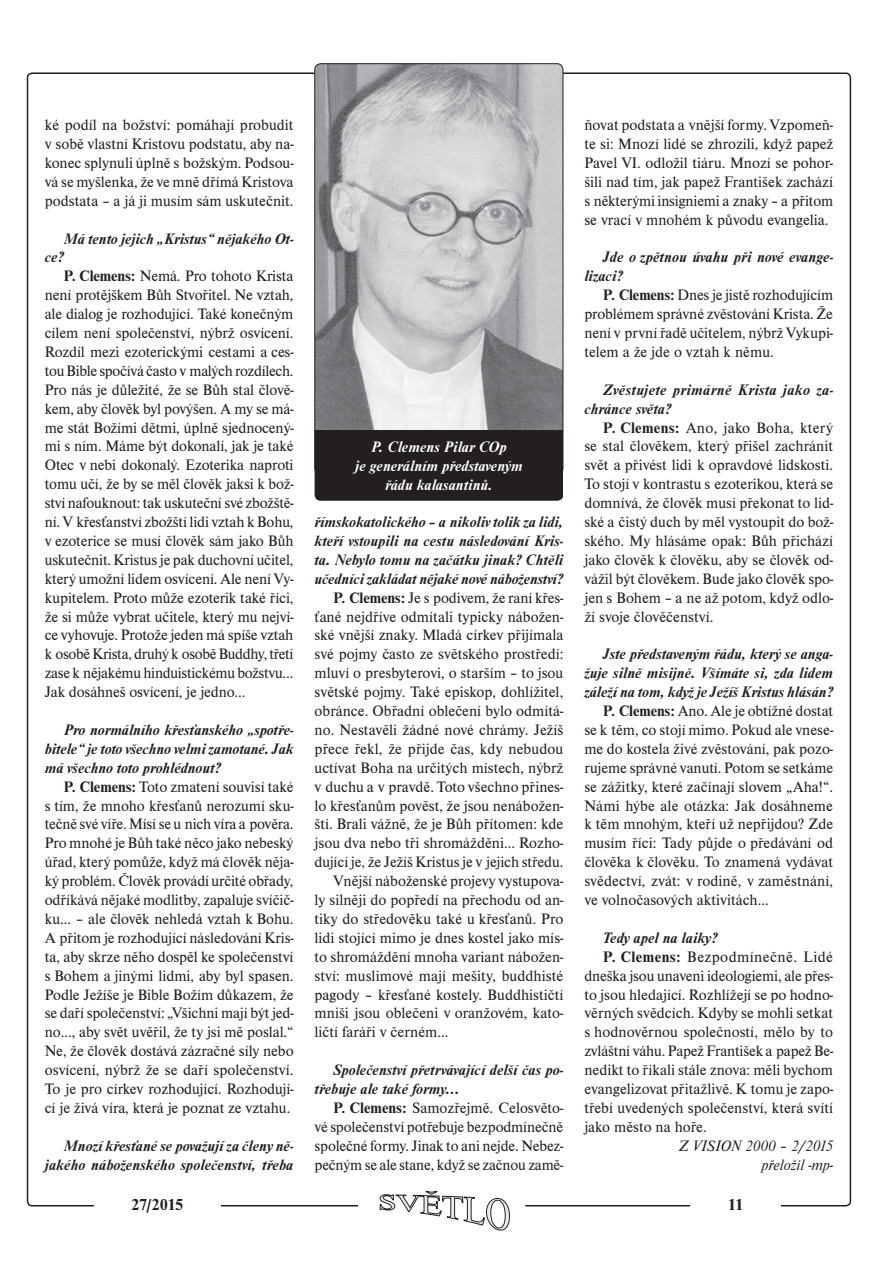
<style>
.page{position:relative;width:893px;height:1263px;background:#fff}
.page>*{position:absolute;margin:0;border:0;box-sizing:border-box;transform-origin:0 0}
.t1{font:700 16.5px "Nimbus Rom DEE";letter-spacing:-.025em;color:#231f20}
.t2{font:15.75px/18.9px "Nimbus Rom DEE";color:#231f20;text-align:justify}
.t3{font:italic 700 15.75px/18.9px "Nimbus Rom DEE";color:#231f20}
.t4{font:italic 700 15.75px/18.9px "Nimbus Rom DEE";color:#fff;text-align:center}
.t5{font:italic 700 15.75px/18.9px "Nimbus Rom DEE";letter-spacing:.02em;color:#231f20}
.t6{font:italic 15.75px/18.9px "Nimbus Rom DEE";color:#231f20;text-align:right}
.t7{font:15.75px "Nimbus Rom DEE";letter-spacing:.025em;color:#231f20}
.s1{font-weight:700}
</style>
<div class="page">
<svg style="left:379px;top:1191px;width:131px;height:40px"></svg>
<img style="left:315px;top:64px;width:248px;height:366px">
<div style="left:314px;top:430px;width:249px;height:71px;background:#231f20"></div>
<p class="t2" style="left:45px;top:117px;width:250px">ké podíl na božství: pomáhají probudit v sobě vlastní Kristovu podstatu, aby na&shy;konec splynuli úplně s božským. Podsou&shy;vá se myšlenka, že ve mně dřímá Kristova podstata – a já ji musím sám uskutečnit.</p>
<p class="t3" style="left:45px;top:230px;width:250px;text-indent:19px">Má tento jejich „Kristus“ nějakého Ot&shy;ce?</p>
<p class="t2" style="left:45px;top:268px;width:250px;text-indent:19px"><span class="s1">P. Clemens:</span> Nemá. Pro tohoto Krista není protějškem Bůh Stvořitel. Ne vztah, ale dialog je rozhodující. Také konečným cílem není společenství, nýbrž osvícení.<br>Rozdíl mezi ezoterickými cestami a ces&shy;tou Bible spočívá často v malých rozdílech.<br>Pro nás je důležité, že se Bůh stal člově&shy;kem, aby člověk byl povýšen. A my se má&shy;me stát Božími dětmi, úplně sjednocený&shy;mi s ním. Máme být dokonalí, jak je také Otec v nebi dokonalý. Ezoterika naproti tomu učí, že by se měl člověk jaksi k bož&shy;ství nafouknout: tak uskuteční své zbožště&shy;ní. V křesťanství zbožští lidi vztah k Bohu, v ezoterice se musí člověk sám jako Bůh uskutečnit. Kristus je pak duchovní učitel, který umožní lidem osvícení. Ale není Vy&shy;kupitelem. Proto může ezoterik také říci, že si může vybrat učitele, který mu nejví&shy;ce vyhovuje. Protože jeden má spíše vztah k osobě Krista, druhý k osobě Buddhy, třetí zase k nějakému hinduistickému božstvu… Jak dosáhneš osvícení, je jedno…</p>
<p class="t3" style="left:45px;top:722px;width:250px;text-align:justify;text-indent:19px">Pro normálního křesťanského „spotře&shy;bitele“ je toto všechno velmi zamotané. Jak má všechno toto prohlédnout?</p>
<p class="t2" style="left:45px;top:778px;width:250px;text-indent:19px"><span class="s1">P. Clemens:</span> Toto zmatení souvisí také s tím, že mnoho křesťanů nerozumí sku&shy;tečně své víře. Mísí se u nich víra a pověra.<br>Pro mnohé je Bůh také něco jako nebeský úřad, který pomůže, když má člověk něja&shy;ký problém. Člověk provádí určité obřady, odříkává nějaké modlitby, zapaluje svíčič&shy;ku… – ale člověk nehledá vztah k Bohu.<br>A přitom je rozhodující následování Kris&shy;ta, aby skrze něho dospěl ke společenství s Bohem a jinými lidmi, aby byl spasen.<br>Podle Ježíše je Bible Božím důkazem, že se daří společenství: „Všichni mají být jed&shy;no…, aby svět uvěřil, že ty jsi mě poslal.“ Ne, že člověk dostává zázračné síly nebo osvícení, nýbrž že se daří společenství.<br>To je pro církev rozhodující. Rozhodují&shy;cí je živá víra, která je poznat ze vztahu.</p>
<p class="t3" style="left:45px;top:1137px;width:250px;text-align:right">Mnozí křesťané se považují za členy ně&shy;jakého náboženského společenství, třeba</p>
<p class="t4" style="left:355px;top:439px;width:169px">P. Clemens Pilar COp<br>je generálním představeným řádu kalasantinů.</p>
<p class="t3" style="left:314px;top:514px;width:250px">římskokatolického – a nikoliv tolik za lidi,</p>
<p class="t3" style="left:314px;top:533px;width:250px">kteří vstoupili na cestu následování Kris-</p>
<p class="t3" style="left:314px;top:551px;width:250px">ta. Nebylo tomu na začátku jinak? Chtěli</p>
<p class="t3" style="left:314px;top:570px;width:250px">učedníci zakládat nějaké nové náboženství?</p>
<p class="t2" style="left:333px;top:589px;width:231px"><span class="s1">P. Clemens:</span> Je s podivem, že raní křes-</p>
<p class="t2" style="left:314px;top:608px;width:250px">ťané nejdříve odmítali typicky nábožen-</p>
<p class="t2" style="left:314px;top:627px;width:250px">ské vnější znaky. Mladá církev přijímala</p>
<p class="t2" style="left:314px;top:646px;width:250px">své pojmy často ze světského prostředí:</p>
<p class="t2" style="left:314px;top:665px;width:250px">mluví o presbyterovi, o starším – to jsou</p>
<p class="t2" style="left:314px;top:684px;width:250px">světské pojmy. Také episkop, dohlížitel,</p>
<p class="t2" style="left:314px;top:703px;width:250px">obránce. Obřadní oblečení bylo odmítá-</p>
<p class="t2" style="left:314px;top:722px;width:250px">no. Nestavěli žádné nové chrámy. Ježíš</p>
<p class="t2" style="left:314px;top:740px;width:250px">přece řekl, že přijde čas, kdy nebudou</p>
<p class="t2" style="left:314px;top:759px;width:250px">uctívat Boha na určitých místech, nýbrž</p>
<p class="t2" style="left:314px;top:778px;width:250px">v duchu a v pravdě. Toto všechno přines-</p>
<p class="t2" style="left:314px;top:797px;width:250px">lo křesťanům pověst, že jsou nenábožen-</p>
<p class="t2" style="left:314px;top:816px;width:250px">ští. Brali vážně, že je Bůh přítomen: kde</p>
<p class="t2" style="left:314px;top:835px;width:250px">jsou dva nebo tři shromážděni... Rozho-</p>
<p class="t2" style="left:314px;top:854px;width:250px">dující je, že Ježíš Kristus je v jejich středu.</p>
<p class="t2" style="left:333px;top:873px;width:231px">Vnější náboženské projevy vystupova-</p>
<p class="t2" style="left:314px;top:892px;width:250px">ly silněji do popředí na přechodu od an-</p>
<p class="t2" style="left:314px;top:911px;width:250px">tiky do středověku také u křesťanů. Pro</p>
<p class="t2" style="left:314px;top:929px;width:250px">lidi stojící mimo je dnes kostel jako mís-</p>
<p class="t2" style="left:314px;top:948px;width:250px">to shromáždění mnoha variant nábožen-</p>
<p class="t2" style="left:314px;top:967px;width:250px">ství: muslimové mají mešity, buddhisté</p>
<p class="t2" style="left:314px;top:986px;width:250px">pagody – křesťané kostely. Buddhističtí</p>
<p class="t2" style="left:314px;top:1005px;width:250px">mniši jsou oblečeni v oranžovém, kato-</p>
<p class="t2" style="left:314px;top:1024px;width:135px">ličtí faráři v černém…</p>
<p class="t3" style="left:314px;top:1062px;width:250px;text-indent:19px">Společenství přetrvávající delší čas po&shy;třebuje ale také formy...</p>
<p class="t2" style="left:314px;top:1100px;width:250px;text-indent:19px"><span class="s1">P. Clemens:</span> Samozřejmě. Celosvěto&shy;vé společenství potřebuje bezpodmínečně společné formy. Jinak to ani nejde. Nebez&shy;pečným se ale stane, když se začnou zamě-</p>
<p class="t2" style="left:584px;top:117px;width:250px">ňovat podstata a vnější formy. Vzpomeň&shy;te si: Mnozí lidé se zhrozili, když papež Pavel VI. odložil tiáru. Mnozí se pohor&shy;šili nad tím, jak papež František zachází s některými insigniemi a znaky – a přitom se vrací v mnohém k původu evangelia.</p>
<p class="t3" style="left:584px;top:249px;width:250px;text-indent:19px">Jde o zpětnou úvahu při nové evange&shy;lizaci?</p>
<p class="t2" style="left:584px;top:287px;width:250px;text-indent:19px"><span class="s1">P. Clemens:</span> Dnes je jistě rozhodujícím problémem správné zvěstování Krista. Že není v první řadě učitelem, nýbrž Vykupi&shy;telem a že jde o vztah k němu.</p>
<p class="t5" style="left:584px;top:381px;width:250px;text-indent:19px">Zvěstujete primárně Krista jako za&shy;chránce světa?</p>
<p class="t2" style="left:584px;top:419px;width:250px;text-indent:19px"><span class="s1">P. Clemens:</span> Ano, jako Boha, který se stal člověkem, který přišel zachránit svět a přivést lidi k opravdové lidskosti.<br>To stojí v kontrastu s ezoterikou, která se domnívá, že člověk musí překonat to lid&shy;ské a čistý duch by měl vystoupit do bož&shy;ského. My hlásáme opak: Bůh přichází jako člověk k člověku, aby se člověk od&shy;vážil být člověkem. Bude jako člověk spo&shy;jen s Bohem – a ne až potom, když odlo&shy;ží svoje člověčenství.</p>
<p class="t3" style="left:603px;top:646px;width:231px">Jste představeným řádu, který se anga-</p>
<p class="t3" style="left:584px;top:665px;width:250px">žuje silně misijně. Všímáte si, zda lidem</p>
<p class="t3" style="left:584px;top:684px;width:250px">záleží na tom, když je Ježíš Kristus hlásán?</p>
<p class="t2" style="left:603px;top:703px;width:231px"><span class="s1">P. Clemens:</span> Ano. Ale je obtížné dostat</p>
<p class="t2" style="left:584px;top:722px;width:250px">se k těm, co stojí mimo. Pokud ale vnese-</p>
<p class="t2" style="left:584px;top:740px;width:250px">me do kostela živé zvěstování, pak pozo-</p>
<p class="t2" style="left:584px;top:759px;width:250px">rujeme správné vanutí. Potom se setkáme</p>
<p class="t2" style="left:584px;top:778px;width:250px">se zážitky, které začínají slovem „Aha!“.</p>
<p class="t2" style="left:584px;top:797px;width:250px">Námi hýbe ale otázka: Jak dosáhneme</p>
<p class="t2" style="left:584px;top:816px;width:250px">k těm mnohým, kteří už nepřijdou? Zde</p>
<p class="t2" style="left:584px;top:835px;width:250px">musím říci: Tady půjde o předávání od</p>
<p class="t2" style="left:584px;top:854px;width:250px">člověka k člověku. To znamená vydávat</p>
<p class="t2" style="left:584px;top:873px;width:250px">svědectví, zvát: v rodině, v zaměstnání,</p>
<p class="t2" style="left:584px;top:892px;width:186px">ve volnočasových aktivitách…</p>
<p class="t3" style="left:603px;top:929px;width:116px">Tedy apel na laiky?</p>
<p class="t7" style="left:603px;top:950px;width:231px"><span class="s1">P. Clemens:</span> Bezpodmínečně. Lidé</p>
<p class="t2" style="left:584px;top:967px;width:250px">dneš ka jsou unaveni ideologiemi, ale přes-</p>
<p class="t2" style="left:584px;top:986px;width:250px">to jsou hledající. Rozhlížejí se po hodno-</p>
<p class="t2" style="left:584px;top:1005px;width:250px">věrných svědcích. Kdyby se mohli setkat</p>
<p class="t2" style="left:584px;top:1024px;width:250px">s hodnověrnou společností, mělo by to</p>
<p class="t2" style="left:584px;top:1043px;width:250px">zvláštní váhu. Papež František a papež Be-</p>
<p class="t2" style="left:584px;top:1062px;width:250px">nedikt to říkali stále znova: měli bychom</p>
<p class="t2" style="left:584px;top:1081px;width:250px">evangelizovat přitažlivě. K tomu je zapo-</p>
<p class="t2" style="left:584px;top:1100px;width:250px">třebí uvedených společenství, která svítí</p>
<p class="t2" style="left:584px;top:1118px;width:124px">jako město na hoře.</p>
<p class="t6" style="left:678px;top:1137px;width:156px">Z VISION 2000 – 2/2015 přeložil -mp-</p>
<p class="t1" style="left:131px;top:1198px;width:54px">27/2015</p>
<p class="t1" style="left:727px;top:1198px;width:17px">11</p>
</div>
